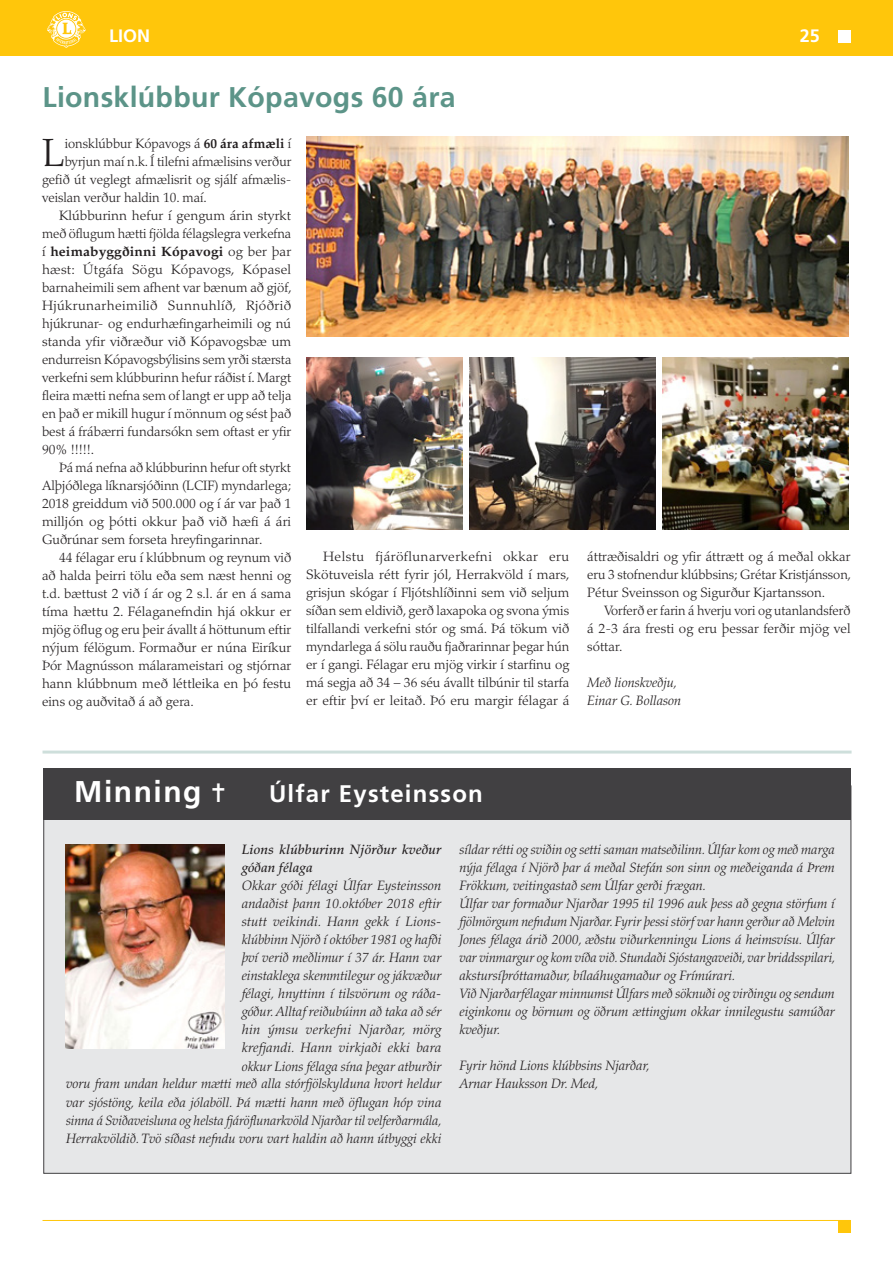
<style>
.page{position:relative;width:893px;height:1263px;background:#fff}
.page>*{position:absolute;margin:0;border:0;box-sizing:border-box;transform-origin:0 0}
.t1{font:300 39.15px "Palatino";color:#231f20}
.t2{font:700 30px "Frutiger";letter-spacing:.05em;color:#fff}
.t3{font:700 28.5px "Frutiger";letter-spacing:.01em;color:#5c9488}
.t4{font:700 24px "Frutiger";letter-spacing:.05em;color:#fff}
.t5{font:700 18px "Frutiger";color:#fff}
.t6{font:300 13.5px/18px "Palatino";color:#231f20;text-align:justify}
.t7{font:italic 300 13.5px/18px "Palatino";color:#231f20}
.t8{font:italic 500 13.5px/18px "Palatino";letter-spacing:.005em;color:#231f20}
.t9{font:300 13.5px "Palatino";letter-spacing:.025em;color:#231f20}
.t10{font:700 13.5px "Palatino";letter-spacing:.005em;color:#231f20}
.t11{font:300 13.5px "Palatino";letter-spacing:.02em;color:#231f20}
.s1{font-weight:700}
.s2{font-weight:300}
</style>
<div class="page">
<div style="left:0;top:0;width:893px;height:55px;background:#ffc60b"></div>
<hr style="left:43px;top:1220px;width:807px;height:1px;background:#ffc60b">
<div style="left:838px;top:1220px;width:12px;height:13px;background:#ffc60b"></div>
<div style="left:838px;top:30px;width:12px;height:13px;background:#fff"></div>
<svg style="left:47px;top:11px;width:39px;height:37px"></svg>
<img style="left:306px;top:357px;width:157px;height:172px">
<img style="left:663px;top:357px;width:186px;height:172px">
<img style="left:470px;top:357px;width:186px;height:172px">
<img style="left:306px;top:137px;width:543px;height:199px">
<hr style="left:43px;top:750px;width:809px;height:3px;background:#5c9488">
<div style="left:43px;top:785px;width:808px;height:389px;background:#e6e7e8;border:1px solid #414042"></div>
<div style="left:43px;top:768px;width:808px;height:52px;background:#414042"></div>
<img style="left:66px;top:844px;width:159px;height:204px">
<h3 class="t5" style="left:109px;top:26px;width:43px">LION</h3>
<h3 class="t5" style="left:800px;top:26px;width:22px">25</h3>
<h3 class="t3" style="left:43px;top:81px;width:415px">Lionsklúbbur Kópavogs 60 ára</h3>
<h1 class="t1" style="left:42px;top:130px;width:24px">L</h1>
<p class="t6" style="left:65px;top:135px;width:228px">ionsklúbbur Kópavogs á <span class="s1">60 ára afmæli</span> í</p>
<p class="t6" style="left:65px;top:153px;width:228px">byrjun maí n.k. Í tilefni afmælisins verður</p>
<p class="t6" style="left:42px;top:171px;width:249px">gefið út veglegt afmælisrit og sjálf afmælis-</p>
<p class="t6" style="left:42px;top:189px;width:166px">veislan verður haldin 10. maí.</p>
<p class="t6" style="left:59px;top:207px;width:234px">Klúbburinn hefur í gengum árin styrkt</p>
<p class="t6" style="left:42px;top:225px;width:251px">með öflugum hætti fjölda félagslegra verkefna</p>
<p class="t10" style="left:42px;top:244px;width:251px"><span class="s2">í</span> heimabyggðinni Kópavogi <span class="s2">og ber þar</span></p>
<p class="t11" style="left:42px;top:262px;width:251px">hæst: Útgáfa Sögu Kópavogs, Kópasel</p>
<p class="t6" style="left:42px;top:279px;width:251px">barnaheimili sem afhent var bænum að gjöf,</p>
<p class="t9" style="left:42px;top:298px;width:251px">Hjúkrunarheimilið Sunnuhlíð, Rjóðrið</p>
<p class="t6" style="left:42px;top:315px;width:251px">hjúkrunar- og endurhæfingarheimili og nú</p>
<p class="t6" style="left:42px;top:333px;width:251px">standa yfir viðræður við Kópavogsbæ um</p>
<p class="t6" style="left:42px;top:351px;width:251px">endurreisn Kópavogsbýlisins sem yrði stærsta</p>
<p class="t6" style="left:42px;top:369px;width:251px">verkefni sem klúbburinn hefur ráðist í. Margt</p>
<p class="t6" style="left:42px;top:387px;width:251px">fleira mætti nefna sem of langt er upp að telja</p>
<p class="t6" style="left:42px;top:405px;width:251px">en það er mikill hugur í mönnum og sést það</p>
<p class="t6" style="left:42px;top:423px;width:251px">best á frábærri fundarsókn sem oftast er yfir</p>
<p class="t6" style="left:42px;top:441px;width:54px">90% !!!!!.</p>
<p class="t6" style="left:59px;top:459px;width:234px">Þá má nefna að klúbburinn hefur oft styrkt</p>
<p class="t6" style="left:42px;top:477px;width:251px">Alþjóðlega líknarsjóðinn (LCIF) myndarlega;</p>
<p class="t6" style="left:42px;top:495px;width:251px">2018 greiddum við 500.000 og í ár var það 1</p>
<p class="t6" style="left:42px;top:513px;width:251px">milljón og þótti okkur það við hæfi á ári</p>
<p class="t6" style="left:42px;top:531px;width:222px">Guðrúnar sem forseta hreyfingarinnar.</p>
<p class="t6" style="left:59px;top:549px;width:234px">44 félagar eru í klúbbnum og reynum við</p>
<p class="t6" style="left:42px;top:567px;width:251px">að halda þeirri tölu eða sem næst henni og</p>
<p class="t6" style="left:42px;top:585px;width:251px">t.d. bættust 2 við í ár og 2 s.l. ár en á sama</p>
<p class="t6" style="left:42px;top:603px;width:251px">tíma hættu 2. Félaganefndin hjá okkur er</p>
<p class="t6" style="left:42px;top:621px;width:251px">mjög öflug og eru þeir ávallt á höttunum eftir</p>
<p class="t6" style="left:42px;top:639px;width:251px">nýjum félögum. Formaður er núna Eiríkur</p>
<p class="t6" style="left:42px;top:657px;width:251px">Þór Magnússon málarameistari og stjórnar</p>
<p class="t6" style="left:42px;top:675px;width:251px">hann klúbbnum með léttleika en þó festu</p>
<p class="t6" style="left:42px;top:693px;width:153px">eins og auðvitað á að gera.</p>
<p class="t6" style="left:306px;top:548px;width:265px;text-indent:17px">Helstu fjáröflunarverkefni okkar eru Skötuveisla rétt fyrir jól, Herrakvöld í mars, grisjun skógar í Fljótshlíðinni sem við seljum síðan sem eldivið, gerð laxapoka og svona ýmis tilfallandi verkefni stór og smá. Þá tökum við myndarlega á sölu rauðu fjaðrarinnar þegar hún er í gangi. Félagar eru mjög virkir í starfinu og má segja að 34 – 36 séu ávallt tilbúnir til starfa er eftir því er leitað. Þó eru margir félagar á</p>
<p class="t6" style="left:587px;top:548px;width:265px">áttræðisaldri og yfir áttrætt og á meðal okkar eru 3 stofnendur klúbbsins; Grétar Kristjánsson, Pétur Sveinsson og Sigurður Kjartansson.</p>
<p class="t6" style="left:587px;top:602px;width:265px;text-indent:17px">Vorferð er farin á hverju vori og utanlandsferð á 2-3 ára fresti og eru þessar ferðir mjög vel sóttar.</p>
<p class="t7" style="left:587px;top:674px;width:95px">Með lionskveðju,<br>Einar G. Bollason</p>
<h2 class="t2" style="left:74px;top:774px;width:129px">Minning</h2>
<h3 class="t4" style="left:269px;top:780px;width:215px">Úlfar Eysteinsson</h3>
<p class="t8" style="left:242px;top:841px;width:201px">Lions klúbburinn Njörður kveður góðan félaga</p>
<p class="t7" style="left:66px;top:877px;width:377px;text-align:right">Okkar góði félagi Úlfar Eysteinsson<br>andaðist þann 10.október 2018 eftir<br>stutt veikindi. Hann gekk í Lions-<br>klúbbinn Njörð í október 1981 og hafði<br>því verið meðlimur í 37 ár. Hann var<br>einstaklega skemmtilegur og jákvæður<br>félagi, hnyttinn í tilsvörum og ráða-<br>góður. Alltaf reiðubúinn að taka að sér<br>hin ýmsu verkefni Njarðar, mörg<br>krefjandi. Hann virkjaði ekki bara<br>okkur Lions félaga sína þegar atburðir<br>voru fram undan heldur mætti með alla stórfjölskylduna hvort heldur var sjóstöng, keila eða jólaböll. Þá mætti hann með öflugan hóp vina sinna á Sviðaveisluna og helsta fjáröflunarkvöld Njarðar til velferðarmála, Herrakvöldið. Tvö síðast nefndu voru vart haldin að hann útbyggi ekki</p>
<p class="t7" style="left:459px;top:841px;width:378px">síldar rétti og sviðin og setti saman matseðilinn. Úlfar kom og með marga nýja félaga í Njörð þar á meðal Stefán son sinn og meðeiganda á Þrem Frökkum‚ veitingastað sem Úlfar gerði frægan.<br>Úlfar var formaður Njarðar 1995 til 1996 auk þess að gegna störfum í fjölmörgum nefndum Njarðar. Fyrir þessi störf var hann gerður að Melvin Jones félaga árið 2000, æðstu viðurkenningu Lions á heimsvísu. Úlfar var vinmargur og kom víða við. Stundaði Sjóstangaveiði, var briddsspilari, akstursíþróttamaður, bílaáhugamaður og Frímúrari.<br>Við Njarðarfélagar minnumst Úlfars með söknuði og virðingu og sendum eiginkonu og börnum og öðrum ættingjum okkar innilegustu samúðar kveðjur.</p>
<p class="t7" style="left:459px;top:1057px;width:192px">Fyrir hönd Lions klúbbsins Njarðar,<br>Arnar Hauksson Dr. Med,</p>
</div>
